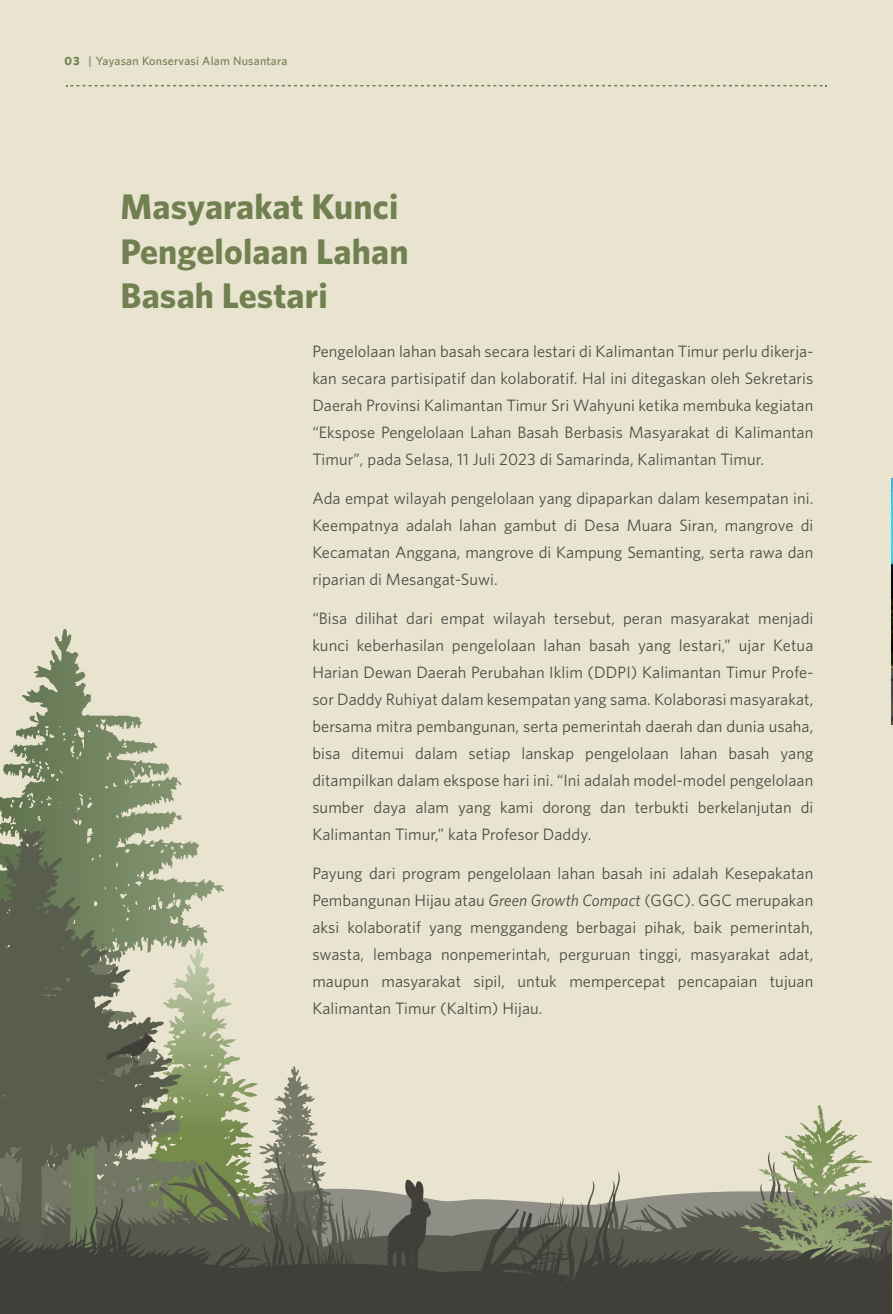
<style>
.page{position:relative;width:893px;height:1314px;background:#e9e4d0}
.page>*{position:absolute;margin:0;border:0;box-sizing:border-box;transform-origin:0 0}
.t1{font:700 35.7px/44.2px "Whitney";letter-spacing:.005em;color:#718051}
.t2{font:16.5px/27px "Whitney";letter-spacing:.005em;color:#4b4c45;text-align:justify}
.t3{font:500 12px "Whitney";letter-spacing:.02em;color:#718051}
.s1{font-weight:700}
.s2{font-style:italic}
</style>
<div class="page">
<svg style="left:66px;top:85px;width:761px;height:1px"></svg>
<svg style="left:0;top:784px;width:208px;height:215px"></svg>
<svg style="left:182px;top:871px;width:16px;height:71px"></svg>
<svg style="left:0;top:831px;width:182px;height:168px"></svg>
<div style="left:0;top:1293px;width:892px;height:21px;background:#403f39"></div>
<svg style="left:0;top:999px;width:893px;height:294px"></svg>
<img style="left:892px;top:478px;width:1px;height:246px">
<p class="t3" style="left:65px;top:54px;width:224px"><span class="s1">03</span> | Yayasan Konservasi Alam Nusantara</p>
<h1 class="t1" style="left:121px;top:184px;width:289px">Masyarakat Kunci<br>Pengelolaan Lahan<br>Basah Lestari</h1>
<p class="t2" style="left:312px;top:338px;width:503px">Pengelolaan lahan basah secara lestari di Kalimantan Timur perlu dikerja&shy;kan secara partisipatif dan kolaboratif. Hal ini ditegaskan oleh Sekretaris Daerah Provinsi Kalimantan Timur Sri Wahyuni ketika membuka kegiatan “Ekspose Pengelolaan Lahan Basah Berbasis Masyarakat di Kalimantan Timur”, pada Selasa, 11 Juli 2023 di Samarinda, Kalimantan Timur.</p>
<p class="t2" style="left:312px;top:485px;width:503px">Ada empat wilayah pengelolaan yang dipaparkan dalam kesempatan ini.<br>Keempatnya adalah lahan gambut di Desa Muara Siran, mangrove di Kecamatan Anggana, mangrove di Kampung Semanting, serta rawa dan riparian di Mesangat-Suwi.</p>
<p class="t2" style="left:312px;top:605px;width:503px">“Bisa dilihat dari empat wilayah tersebut, peran masyarakat menjadi kunci keberhasilan pengelolaan lahan basah yang lestari,” ujar Ketua Harian Dewan Daerah Perubahan Iklim (DDPI) Kalimantan Timur Profe&shy;sor Daddy Ruhiyat dalam kesempatan yang sama. Kolaborasi masyarakat, bersama mitra pembangunan, serta pemerintah daerah dan dunia usaha, bisa ditemui dalam setiap lanskap pengelolaan lahan basah yang ditampilkan dalam ekspose hari ini. “Ini adalah model-model pengelolaan sumber daya alam yang kami dorong dan terbukti berkelanjutan di Kalimantan Timur,” kata Profesor Daddy.</p>
<p class="t2" style="left:312px;top:860px;width:503px">Payung dari program pengelolaan lahan basah ini adalah Kesepakatan Pembangunan Hijau atau <span class="s2">Green Growth Compact</span> (GGC). GGC merupakan aksi kolaboratif yang menggandeng berbagai pihak, baik pemerintah, swasta, lembaga nonpemerintah, perguruan tinggi, masyarakat adat, maupun masyarakat sipil, untuk mempercepat pencapaian tujuan Kalimantan Timur (Kaltim) Hijau.</p>
</div>
